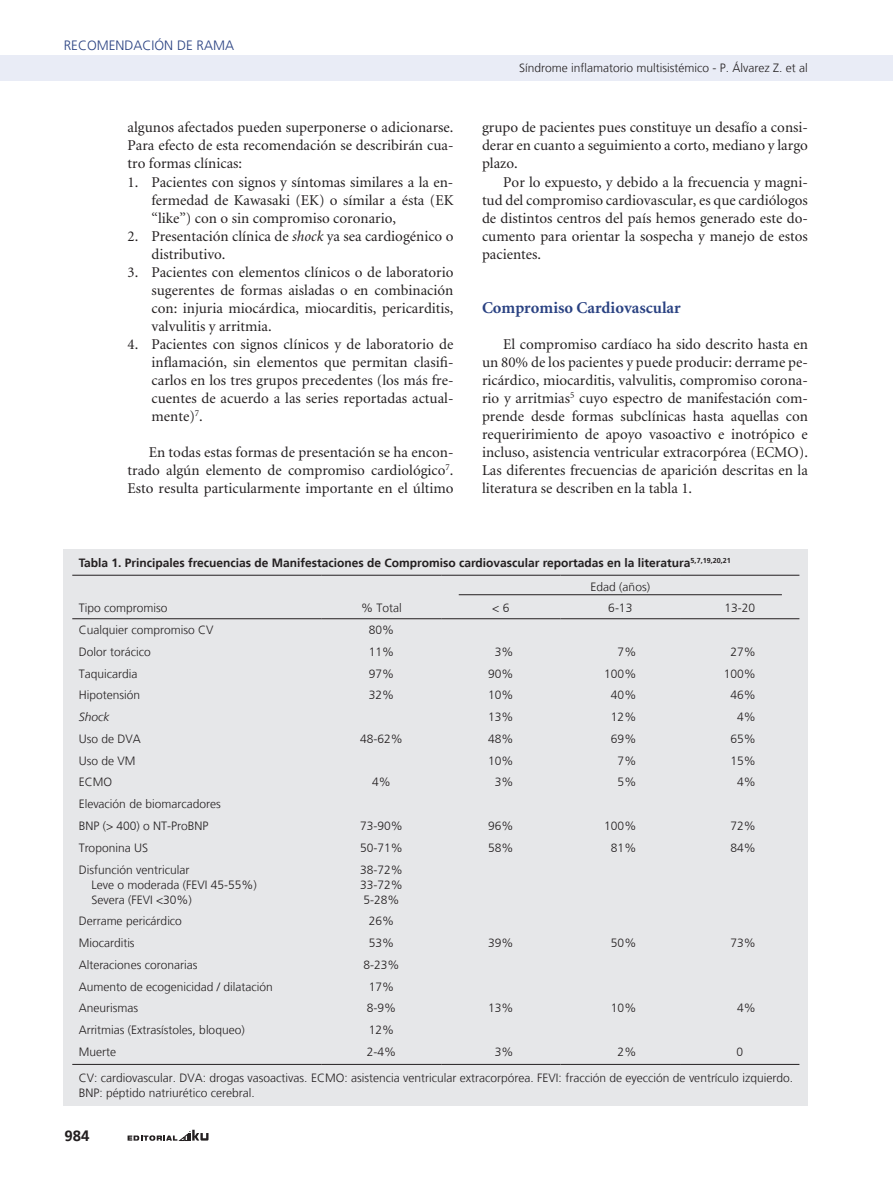
<style>
.page{position:relative;width:893px;height:1191px;background:#fff}
.page>*{position:absolute;margin:0;border:0;box-sizing:border-box;transform-origin:0 0}
.t1{font:700 16.5px "Minion";color:#2a4282}
.t2{font:15px/18px "Minion";color:#231f20;text-align:justify}
.t3{font:700 15px "Frutiger LT";color:#231f20}
.t4{font:300 13.5px "Frutiger LT";color:#2a4282}
.t5{font:300 12px/15px "Frutiger LT";color:#231f20}
.t6{font:700 12px/23.9px "Frutiger LT";color:#231f20}
.t7{font:italic 300 12px "Frutiger LT";color:#231f20}
.s1{font-style:italic}
.s2{font-weight:300}
</style>
<div class="page">
<div style="left:0;top:55px;width:893px;height:26px;background:#e9ecf6"></div>
<svg style="left:128px;top:1129px;width:81px;height:11px"></svg>
<div style="left:64px;top:549px;width:744px;height:557px;background:#e6e7e9"></div>
<hr style="left:72px;top:575px;width:250px;height:1px;background:#231f20">
<hr style="left:322px;top:575px;width:119px;height:1px;background:#231f20">
<hr style="left:441px;top:575px;width:120px;height:1px;background:#231f20">
<hr style="left:561px;top:575px;width:119px;height:1px;background:#231f20">
<hr style="left:680px;top:575px;width:119px;height:1px;background:#231f20">
<hr style="left:72px;top:618px;width:250px;height:1px;background:#231f20">
<hr style="left:322px;top:618px;width:119px;height:1px;background:#231f20">
<hr style="left:441px;top:618px;width:120px;height:1px;background:#231f20">
<hr style="left:561px;top:618px;width:119px;height:1px;background:#231f20">
<hr style="left:680px;top:618px;width:119px;height:1px;background:#231f20">
<hr style="left:72px;top:1064px;width:250px;height:1px;background:#231f20">
<hr style="left:322px;top:1064px;width:119px;height:1px;background:#231f20">
<hr style="left:441px;top:1064px;width:120px;height:1px;background:#231f20">
<hr style="left:561px;top:1064px;width:119px;height:1px;background:#231f20">
<hr style="left:680px;top:1064px;width:119px;height:1px;background:#231f20">
<hr style="left:459px;top:594px;width:323px;height:1px;background:#231f20">
<p class="t4" style="left:64px;top:38px;width:17px">Recome</p>
<p class="t4" style="left:116px;top:38px;width:100px">ndación de Rama</p>
<p class="t2" style="left:128px;top:119px;width:327px">algunos afectados pueden superponerse o adicionarse.<br>Para efecto de esta recomendación se describirán cua&shy;tro formas clínicas:</p>
<p class="t2" style="left:152px;top:173px;width:303px;text-indent:-24px">1. Pacientes con signos y síntomas similares a la en&shy;fermedad de Kawasaki (EK) o símilar a ésta (EK “like”) con o sin compromiso coronario,</p>
<p class="t2" style="left:152px;top:227px;width:303px;text-indent:-24px">2. Presentación clínica de <span class="s1">shock</span> ya sea cardiogénico o distributivo.</p>
<p class="t2" style="left:152px;top:263px;width:303px;text-indent:-24px">3. Pacientes con elementos clínicos o de laboratorio sugerentes de formas aisladas o en combinación con: injuria miocárdica, miocarditis, pericarditis, valvulitis y arritmia.</p>
<p class="t2" style="left:152px;top:335px;width:303px;text-indent:-24px">4. Pacientes con signos clínicos y de laboratorio de inflamación, sin elementos que permitan clasifi&shy;carlos en los tres grupos precedentes (los más fre&shy;cuentes de acuerdo a las series reportadas actual&shy;mente)<sup>7</sup>.</p>
<p class="t2" style="left:128px;top:443px;width:327px;text-indent:21px">En todas estas formas de presentación se ha encon&shy;trado algún elemento de compromiso cardiológico<sup>7</sup>.<br>Esto resulta particularmente importante en el último</p>
<p class="t5" style="left:519px;top:61px;width:290px">Síndrome inflamatorio multisistémico - P. Álvarez Z. et al</p>
<p class="t2" style="left:482px;top:119px;width:327px">grupo de pacientes pues constituye un desafío a consi&shy;derar en cuanto a seguimiento a corto, mediano y largo plazo.</p>
<p class="t2" style="left:482px;top:173px;width:327px;text-indent:21px">Por lo expuesto, y debido a la frecuencia y magni&shy;tud del compromiso cardiovascular, es que cardiólogos de distintos centros del país hemos generado este do&shy;cumento para orientar la sospecha y manejo de estos pacientes.</p>
<p class="t1" style="left:482px;top:299px;width:200px">Compromiso Cardiovascular</p>
<p class="t2" style="left:482px;top:335px;width:327px;text-indent:21px">El compromiso cardíaco ha sido descrito hasta en un 80% de los pacientes y puede producir: derrame pe&shy;ricárdico, miocarditis, valvulitis, compromiso corona&shy;rio y arritmias<sup>5</sup> cuyo espectro de manifestación com&shy;prende desde formas subclínicas hasta aquellas con requeririmiento de apoyo vasoactivo e inotrópico e incluso, asistencia ventricular extracorpórea (ECMO).<br>Las diferentes frecuencias de aparición descritas en la literatura se describen en la tabla 1.</p>
<p class="t6" style="left:591px;top:550px;width:142px;text-indent:-512px">Tabla 1. Principales frecuencias de Manifestaciones de Compromiso cardiovascular reportadas en la literatura<sup>5,7,19,20,21<br></sup><span class="s2">Edad (años)</span></p>
<p class="t5" style="left:79px;top:601px;width:90px">Tipo compromiso</p>
<p class="t5" style="left:361px;top:601px;width:42px">% Total</p>
<p class="t5" style="left:492px;top:601px;width:19px">&lt; 6</p>
<p class="t5" style="left:608px;top:601px;width:26px">6-13</p>
<p class="t5" style="left:724px;top:601px;width:32px">13-20</p>
<p class="t5" style="left:79px;top:622px;width:136px">Cualquier compromiso CV</p>
<p class="t5" style="left:369px;top:622px;width:27px">80%</p>
<p class="t5" style="left:79px;top:644px;width:74px">Dolor torácico</p>
<p class="t5" style="left:369px;top:644px;width:27px">11%</p>
<p class="t5" style="left:495px;top:644px;width:20px">3%</p>
<p class="t5" style="left:618px;top:644px;width:20px">7%</p>
<p class="t5" style="left:730px;top:644px;width:27px">27%</p>
<p class="t5" style="left:79px;top:666px;width:60px">Taquicardia</p>
<p class="t5" style="left:369px;top:666px;width:27px">97%</p>
<p class="t5" style="left:488px;top:666px;width:27px">90%</p>
<p class="t5" style="left:604px;top:666px;width:34px">100%</p>
<p class="t5" style="left:724px;top:666px;width:34px">100%</p>
<p class="t5" style="left:79px;top:688px;width:63px">Hipotensión</p>
<p class="t5" style="left:369px;top:688px;width:27px">32%</p>
<p class="t5" style="left:488px;top:688px;width:27px">10%</p>
<p class="t5" style="left:611px;top:688px;width:27px">40%</p>
<p class="t5" style="left:730px;top:688px;width:27px">46%</p>
<p class="t7" style="left:79px;top:710px;width:32px">Shock</p>
<p class="t5" style="left:488px;top:709px;width:27px">13%</p>
<p class="t5" style="left:611px;top:709px;width:27px">12%</p>
<p class="t5" style="left:737px;top:709px;width:20px">4%</p>
<p class="t5" style="left:79px;top:731px;width:64px">Uso de DVA</p>
<p class="t5" style="left:360px;top:731px;width:44px">48-62%</p>
<p class="t5" style="left:488px;top:731px;width:27px">48%</p>
<p class="t5" style="left:611px;top:731px;width:27px">69%</p>
<p class="t5" style="left:730px;top:731px;width:27px">65%</p>
<p class="t5" style="left:79px;top:753px;width:58px">Uso de VM</p>
<p class="t5" style="left:488px;top:753px;width:27px">10%</p>
<p class="t5" style="left:618px;top:753px;width:20px">7%</p>
<p class="t5" style="left:730px;top:753px;width:27px">15%</p>
<p class="t5" style="left:79px;top:775px;width:35px">ECMO</p>
<p class="t5" style="left:372px;top:775px;width:20px">4%</p>
<p class="t5" style="left:495px;top:775px;width:20px">3%</p>
<p class="t5" style="left:618px;top:775px;width:20px">5%</p>
<p class="t5" style="left:737px;top:775px;width:20px">4%</p>
<p class="t5" style="left:79px;top:793px;width:144px;line-height:21.8px">Elevación de biomarcadores<br>BNP (&gt; 400) o NT-ProBNP</p>
<p class="t5" style="left:360px;top:818px;width:44px">73-90%</p>
<p class="t5" style="left:488px;top:818px;width:27px">96%</p>
<p class="t5" style="left:604px;top:818px;width:34px">100%</p>
<p class="t5" style="left:730px;top:818px;width:27px">72%</p>
<p class="t5" style="left:79px;top:840px;width:71px">Troponina US</p>
<p class="t5" style="left:360px;top:840px;width:44px">50-71%</p>
<p class="t5" style="left:488px;top:840px;width:27px">58%</p>
<p class="t5" style="left:611px;top:840px;width:27px">81%</p>
<p class="t5" style="left:730px;top:840px;width:27px">84%</p>
<p class="t5" style="left:91px;top:862px;width:167px;text-indent:-13px">Disfunción ventricular<br>Leve o moderada (FEVI 45-55%)<br>Severa (FEVI &lt;30%)</p>
<p class="t5" style="left:360px;top:862px;width:44px;text-align:justify">38-72% 33-72% 5-28%</p>
<p class="t5" style="left:79px;top:914px;width:105px">Derrame pericárdico</p>
<p class="t5" style="left:369px;top:914px;width:27px">26%</p>
<p class="t5" style="left:79px;top:935px;width:57px">Miocarditis</p>
<p class="t5" style="left:369px;top:935px;width:27px">53%</p>
<p class="t5" style="left:488px;top:935px;width:27px">39%</p>
<p class="t5" style="left:611px;top:935px;width:27px">50%</p>
<p class="t5" style="left:730px;top:935px;width:27px">73%</p>
<p class="t5" style="left:79px;top:957px;width:120px">Alteraciones coronarias</p>
<p class="t5" style="left:363px;top:957px;width:38px">8-23%</p>
<p class="t5" style="left:79px;top:979px;width:196px">Aumento de ecogenicidad / dilatación</p>
<p class="t5" style="left:369px;top:979px;width:27px">17%</p>
<p class="t5" style="left:79px;top:1001px;width:61px">Aneurismas</p>
<p class="t5" style="left:367px;top:1001px;width:31px">8-9%</p>
<p class="t5" style="left:488px;top:1001px;width:27px">13%</p>
<p class="t5" style="left:611px;top:1001px;width:27px">10%</p>
<p class="t5" style="left:737px;top:1001px;width:20px">4%</p>
<p class="t5" style="left:79px;top:1022px;width:168px">Arritmias (Extrasístoles, bloqueo)</p>
<p class="t5" style="left:369px;top:1022px;width:27px">12%</p>
<p class="t5" style="left:79px;top:1044px;width:39px">Muerte</p>
<p class="t5" style="left:367px;top:1044px;width:31px">2-4%</p>
<p class="t5" style="left:495px;top:1044px;width:20px">3%</p>
<p class="t5" style="left:618px;top:1044px;width:20px">2%</p>
<p class="t5" style="left:79px;top:1039px;width:716px;line-height:26px;text-indent:658px">0<br>CV: cardiovascular. DVA: drogas vasoactivas. ECMO: asistencia ventricular extracorpórea. FEVI: fracción de eyección de ventrículo izquierdo.</p>
<p class="t5" style="left:79px;top:1085px;width:178px">BNP: péptido natriurético cerebral.</p>
<p class="t3" style="left:65px;top:1127px;width:27px">984</p>
</div>
